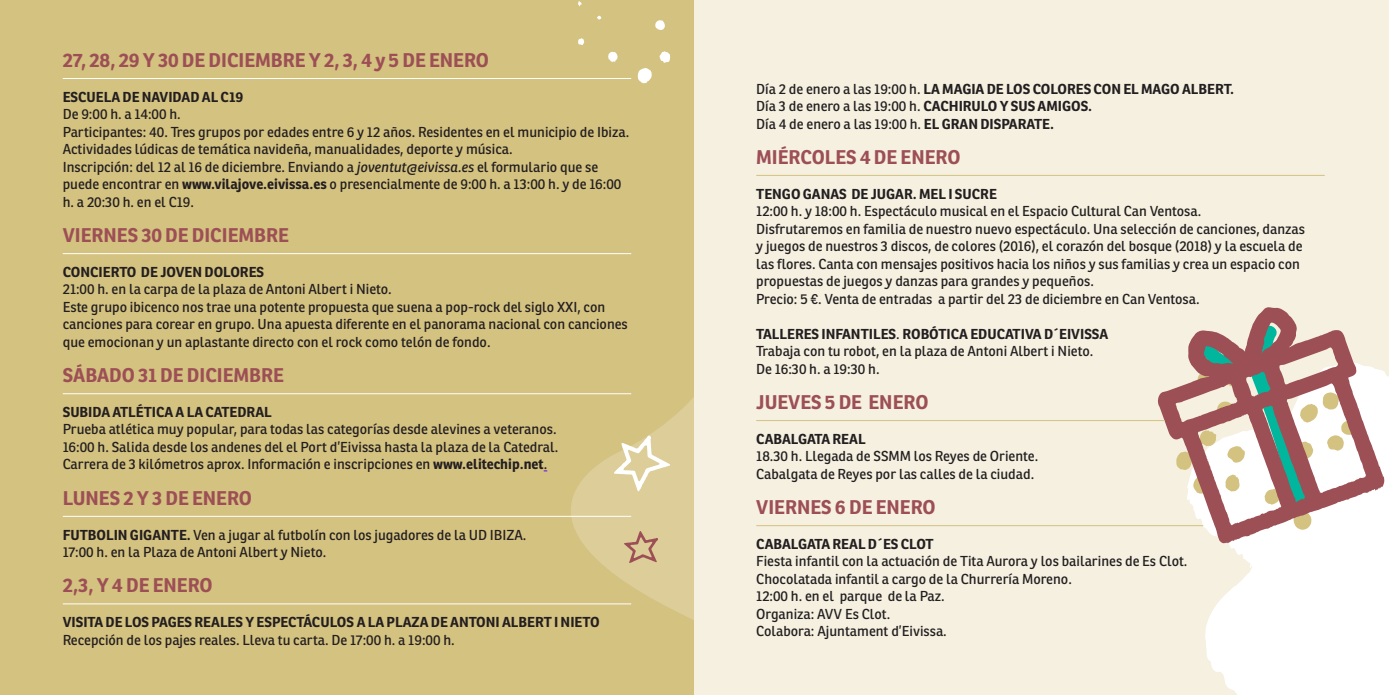
<style>
.page{position:relative;width:1389px;height:695px;background:#fff}
.page>*{position:absolute;margin:0;border:0;box-sizing:border-box;transform-origin:0 0}
.t1{font:700 19.25px "Ronnia";color:#9d4f56}
.Texto_preformateado{font:14px/17.5px "Ronnia";color:#231f20}
.t2{font:700 14px "Ronnia";color:#231f20}
.s1{font-style:italic}
.s2{font-weight:700}
.s3{font-weight:400}
</style>
<div class="page">
<div style="left:0;top:0;width:695px;height:694px;background:#d4c280"></div>
<svg style="left:479px;top:397px;width:215px;height:223px"></svg>
<svg style="left:614px;top:434px;width:56px;height:57px"></svg>
<svg style="left:624px;top:531px;width:34px;height:32px"></svg>
<div style="left:694px;top:0;width:695px;height:694px;background:#f5f0e0"></div>
<svg style="left:1205px;top:372px;width:184px;height:322px;fill:#fff"></svg>
<svg style="left:1158px;top:307px;width:226px;height:236px"></svg>
<hr style="left:63px;top:78px;width:568px;height:1px;background:#fff">
<hr style="left:63px;top:253px;width:568px;height:1px;background:#fff">
<hr style="left:63px;top:393px;width:568px;height:1px;background:#fff">
<hr style="left:63px;top:516px;width:568px;height:1px;background:#fff">
<hr style="left:63px;top:603px;width:568px;height:1px;background:#fff">
<hr style="left:756px;top:175px;width:569px;height:1px;background:#d4c280">
<hr style="left:756px;top:420px;width:409px;height:1px;background:#d4c280">
<hr style="left:756px;top:525px;width:447px;height:1px;background:#d4c280">
<svg style="left:578px;top:38px;width:6px;height:7px"></svg>
<svg style="left:578px;top:1px;width:4px;height:6px"></svg>
<svg style="left:597px;top:16px;width:4px;height:4px"></svg>
<svg style="left:659px;top:51px;width:11px;height:12px"></svg>
<svg style="left:655px;top:20px;width:10px;height:10px"></svg>
<svg style="left:638px;top:68px;width:14px;height:15px"></svg>
<svg style="left:608px;top:51px;width:10px;height:12px"></svg>
<p class="t1" style="left:63px;top:48px;width:428px">27, 28, 29 Y 30 DE DICIEMBRE Y 2, 3, 4 y 5 DE ENERO</p>
<p class="t2" style="left:63px;top:88px;width:182px">ESCUELA DE NAVIDAD AL C19</p>
<p class="Texto_preformateado" style="left:63px;top:105px;width:120px">De 9:00 h. a 14:00 h.</p>
<p class="Texto_preformateado" style="left:63px;top:123px;width:568px">Participantes: 40. Tres grupos por edades entre 6 y 12 años. Residentes en el municipio de Ibiza.</p>
<p class="Texto_preformateado" style="left:63px;top:140px;width:451px">Actividades lúdicas de temática navideña, manualidades, deporte y música.</p>
<p class="Texto_preformateado" style="left:63px;top:158px;width:560px">Inscripción: del 12 al 16 de diciembre. Enviando a <span class="s1">joventut@eivissa.es</span> el formulario que se puede encontrar en <span class="s2">www.vilajove.eivissa.es</span> o presencialmente de 9:00 h. a 13:00 h. y de 16:00 h. a 20:30 h. en el C19.</p>
<p class="t1" style="left:63px;top:223px;width:228px">VIERNES 30 DE DICIEMBRE</p>
<p class="t2" style="left:63px;top:263px;width:203px">CONCIERTO DE JOVEN DOLORES</p>
<p class="Texto_preformateado" style="left:63px;top:280px;width:331px">21:00 h. en la carpa de la plaza de Antoni Albert i Nieto.</p>
<p class="Texto_preformateado" style="left:63px;top:298px;width:567px">Este grupo ibicenco nos trae una potente propuesta que suena a pop-rock del siglo XXI, con canciones para corear en grupo. Una apuesta diferente en el panorama nacional con canciones que emocionan y un aplastante directo con el rock como telón de fondo.</p>
<p class="t1" style="left:63px;top:363px;width:223px">SÁBADO 31 DE DICIEMBRE</p>
<p class="t2" style="left:63px;top:403px;width:211px">SUBIDA ATLÉTICA A LA CATEDRAL</p>
<p class="Texto_preformateado" style="left:63px;top:420px;width:495px">Prueba atlética muy popular, para todas las categorías desde alevines a veteranos.</p>
<p class="Texto_preformateado" style="left:63px;top:438px;width:497px">16:00 h. Salida desde los andenes del el Port d’Eivissa hasta la plaza de la Catedral.</p>
<p class="Texto_preformateado" style="left:63px;top:455px;width:486px">Carrera de 3 kilómetros aprox. Información e inscripciones en <span class="s2">www.elitechip.net</span>.</p>
<p class="t1" style="left:63px;top:485px;width:191px">LUNES 2 Y 3 DE ENERO</p>
<p class="Texto_preformateado" style="left:63px;top:525px;width:465px"><span class="s2">FUTBOLIN GIGANTE.</span> Ven a jugar al futbolín con los jugadores de la UD IBIZA.</p>
<p class="Texto_preformateado" style="left:63px;top:543px;width:265px">17:00 h. en la Plaza de Antoni Albert y Nieto.</p>
<p class="t1" style="left:63px;top:573px;width:151px">2,3, Y 4 DE ENERO</p>
<p class="t2" style="left:63px;top:613px;width:538px">VISITA DE LOS PAGES REALES Y ESPECTÁCULOS A LA PLAZA DE ANTONI ALBERT I NIETO</p>
<p class="Texto_preformateado" style="left:63px;top:630px;width:394px">Recepción de los pajes reales. Lleva tu carta. De 17:00 h. a 19:00 h.</p>
<p class="t2" style="left:756px;top:80px;width:479px"><span class="s3">Día 2 de enero a las 19:00 h.</span> LA MAGIA DE LOS COLORES CON EL MAGO ALBERT.</p>
<p class="Texto_preformateado" style="left:756px;top:97px;width:338px">Día 3 de enero a las 19:00 h. <span class="s2">CACHIRULO Y SUS AMIGOS.</span></p>
<p class="Texto_preformateado" style="left:756px;top:115px;width:299px">Día 4 de enero a las 19:00 h. <span class="s2">EL GRAN DISPARATE.</span></p>
<p class="t1" style="left:756px;top:144px;width:206px">MIÉRCOLES 4 DE ENERO</p>
<p class="t2" style="left:756px;top:185px;width:242px">TENGO GANAS DE JUGAR. MEL I SUCRE</p>
<p class="Texto_preformateado" style="left:756px;top:202px;width:447px">12:00 h. y 18:00 h. Espectáculo musical en el Espacio Cultural Can Ventosa.</p>
<p class="Texto_preformateado" style="left:756px;top:220px;width:550px">Disfrutaremos en familia de nuestro nuevo espectáculo. Una selección de canciones, danzas y juegos de nuestros 3 discos, de colores (2016), el corazón del bosque (2018) y la escuela de las flores. Canta con mensajes positivos hacia los niños y sus familias y crea un espacio con propuestas de juegos y danzas para grandes y pequeños.</p>
<p class="Texto_preformateado" style="left:756px;top:290px;width:445px">Precio: 5 €. Venta de entradas a partir del 23 de diciembre en Can Ventosa.</p>
<p class="t2" style="left:756px;top:325px;width:354px">TALLERES INFANTILES<span class="s3">.</span> ROBÓTICA EDUCATIVA D´EIVISSA</p>
<p class="Texto_preformateado" style="left:756px;top:342px;width:339px">Trabaja con tu robot, en la plaza de Antoni Albert i Nieto.</p>
<p class="Texto_preformateado" style="left:756px;top:360px;width:125px">De 16:30 h. a 19:30 h.</p>
<p class="t1" style="left:756px;top:389px;width:174px">JUEVES 5 DE ENERO</p>
<p class="t2" style="left:756px;top:430px;width:111px">CABALGATA REAL</p>
<p class="Texto_preformateado" style="left:756px;top:447px;width:284px">18.30 h. Llegada de SSMM los Reyes de Oriente.</p>
<p class="Texto_preformateado" style="left:756px;top:465px;width:280px">Cabalgata de Reyes por las calles de la ciudad.</p>
<p class="t1" style="left:756px;top:494px;width:181px">VIERNES 6 DE ENERO</p>
<p class="t2" style="left:756px;top:535px;width:179px">CABALGATA REAL D´ES CLOT</p>
<p class="Texto_preformateado" style="left:756px;top:552px;width:433px">Fiesta infantil con la actuación de Tita Aurora y los bailarines de Es Clot.</p>
<p class="Texto_preformateado" style="left:756px;top:570px;width:317px">Chocolatada infantil a cargo de la Churrería Moreno.</p>
<p class="Texto_preformateado" style="left:756px;top:587px;width:190px">12:00 h. en el parque de la Paz.</p>
<p class="Texto_preformateado" style="left:756px;top:605px;width:136px">Organiza: AVV Es Clot.</p>
<p class="Texto_preformateado" style="left:756px;top:622px;width:192px">Colabora: Ajuntament d’Eivissa.</p>
</div>
